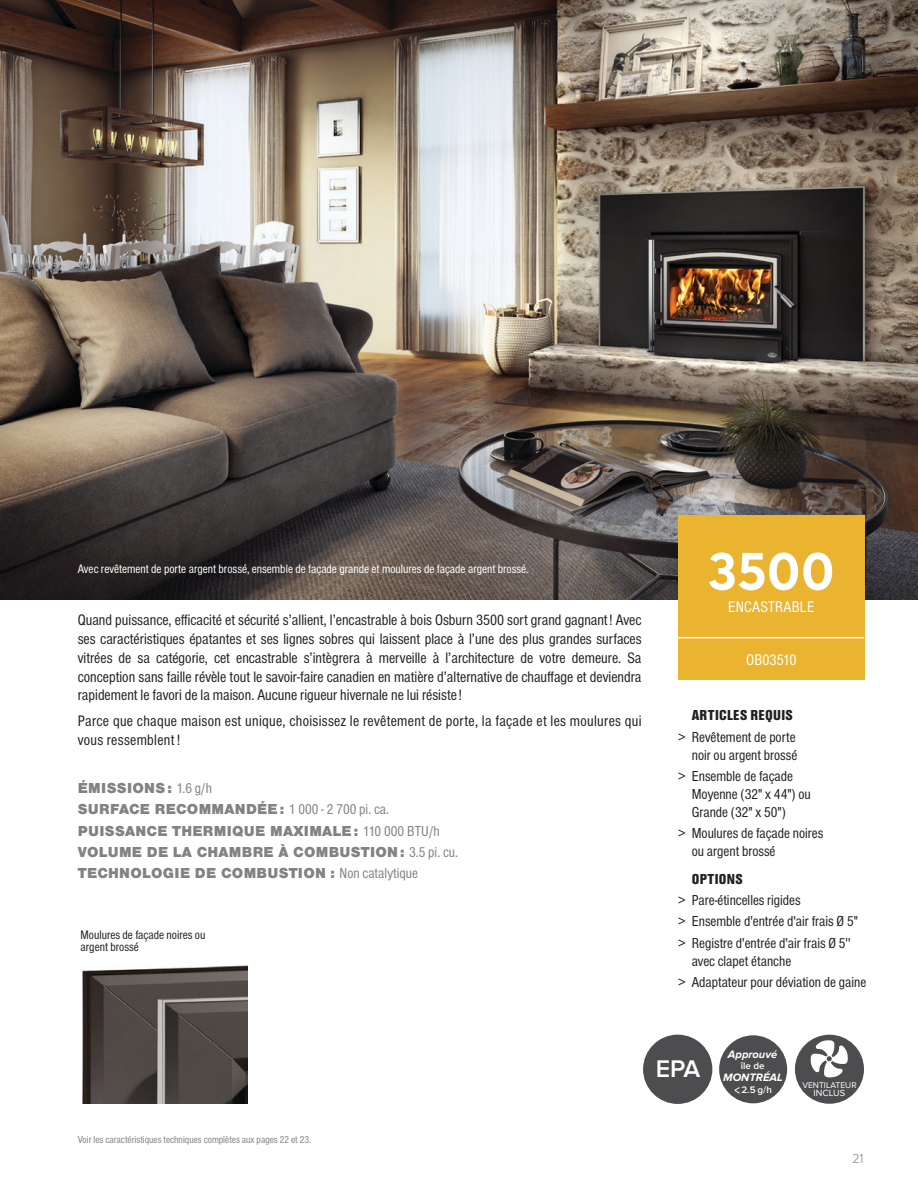
<style>
.page{position:relative;width:918px;height:1188px;background:#fff}
.page>*{position:absolute;margin:0;border:0;box-sizing:border-box;transform-origin:0 0}
.t1{font:700 54px "Averta";color:#fff}
.t2{font:600 25.05px "Proxima Nova";color:#fff}
.t3{font:condensed 15.9px "Font Site Sans";letter-spacing:.015em;color:#fff}
.t4{font:condensed 15.75px/18.9px "Font Site Sans";letter-spacing:.02em;color:#231f20;text-align:justify}
.t5{font:condensed 15px/18px "Font Site Sans";color:#231f20}
.t6{font:900 15px/21.3px "Font Site Sans";letter-spacing:.015em;color:#808285}
.t7{font:900 condensed 15px "Font Site Sans";letter-spacing:.015em;color:#231f20}
.t8{font:13.5px "Brandon Grotesque";color:#97999c}
.t9{font:condensed 12.75px "Font Site Sans";color:#fff}
.t10{font:condensed 12.75px/12px "Font Site Sans";color:#231f20}
.t11{font:italic 700 11.1px "Proxima Nova";color:#fff}
.t12{font:condensed 10.5px "Font Site Sans";color:#808285}
.t13{font:600 9.75px "Proxima Nova";color:#fff}
.t14{font:9.3px "Proxima Nova";color:#fff}
.t15{font:8.55px "Proxima Nova";color:#fff}
.s1{font-weight:400;font-stretch:condensed}
.s2{font-size:13.95px}
</style>
<div class="page">
<img style="left:0;top:0;width:918px;height:599px">
<img style="left:82px;top:965px;width:165px;height:139px">
<div style="left:678px;top:515px;width:186px;height:164px;background:#eab430"></div>
<hr style="left:678px;top:637px;width:186px;height:1px;background:#fff">
<div style="left:643px;top:1035px;width:69px;height:69px;background:#4d4d4f;border-radius:50%"></div>
<div style="left:719px;top:1035px;width:68px;height:68px;background:#4d4d4f;border-radius:50%"></div>
<div style="left:795px;top:1035px;width:69px;height:69px;background:#4d4d4f;border-radius:50%"></div>
<svg style="left:810px;top:1040px;width:38px;height:38px"></svg>
<p class="t9" style="left:78px;top:562px;width:453px">Avec revêtement de porte argent brossé, ensemble de façade grande et moulures de façade argent brossé.</p>
<p class="t4" style="left:78px;top:610px;width:565px">Quand puissance, efficacité et sécurité s’allient, l’encastrable à bois Osburn 3500 sort grand gagnant ! Avec ses caractéristiques épatantes et ses lignes sobres qui laissent place à l’une des plus grandes surfaces vitrées de sa catégorie, cet encastrable s’intègrera à merveille à l’architecture de votre demeure. Sa conception sans faille révèle tout le savoir-faire canadien en matière d’alternative de chauffage et deviendra rapidement le favori de la maison. Aucune rigueur hivernale ne lui résiste!</p>
<p class="t4" style="left:78px;top:712px;width:565px">Parce que chaque maison est unique, choisissez le revêtement de porte, la façade et les moulures qui vous ressemblent !</p>
<p class="t6" style="left:78px;top:778px;width:382px">ÉMISSIONS: <span class="s1">1.6 g/h<br></span>SURFACE RECOMMANDÉE: <span class="s1">1 000 - 2 700 pi. ca.<br></span>PUISSANCE THERMIQUE MAXIMALE: <span class="s1">110 000 BTU/h </span>VOLUME DE LA CHAMBRE À COMBUSTION: <span class="s1">3.5 pi. cu.<br></span>TECHNOLOGIE DE COMBUSTION : <span class="s1">Non catalytique</span></p>
<p class="t10" style="left:81px;top:929px;width:126px">Moulures de façade noires ou argent brossé</p>
<h1 class="t1" style="left:708px;top:537px;width:129px">3500</h1>
<p class="t3" style="left:728px;top:599px;width:88px">ENCASTRABLE</p>
<p class="t3" style="left:746px;top:652px;width:52px">OB03510</p>
<p class="t7" style="left:692px;top:707px;width:102px">ARTICLES REQUIS</p>
<p class="t5" style="left:678px;top:728px;width:121px;text-align:right">&gt; Revêtement de porte noir ou argent brossé</p>
<p class="t5" style="left:692px;top:767px;width:121px;text-indent:-14px">&gt; Ensemble de façade<br>Moyenne (32" x 44") ou<br>Grande (32" x 50")</p>
<p class="t5" style="left:692px;top:824px;width:133px;text-indent:-14px">&gt; Moulures de façade noires ou argent brossé</p>
<p class="t7" style="left:692px;top:871px;width:52px">OPTIONS</p>
<p class="t5" style="left:678px;top:890px;width:181px;line-height:21.3px">&gt; Pare-étincelles rigides<br>&gt; Ensemble d'entrée d'air frais Ø 5" &gt; Registre d'entrée d'air frais Ø 5''</p>
<p class="t5" style="left:678px;top:950px;width:190px;line-height:21.3px;text-indent:14px">avec clapet étanche<br>&gt; Adaptateur pour déviation de gaine</p>
<p class="t12" style="left:78px;top:1133px;width:235px">Voir les caractéristiques techniques complètes aux pages 22 et 23.</p>
<h2 class="t2" style="left:656px;top:1057px;width:46px">EPA</h2>
<p class="t11" style="left:728px;top:1049px;width:51px">Approuvé</p>
<p class="t13" style="left:741px;top:1061px;width:25px">île de</p>
<p class="t11" style="left:723px;top:1072px;width:61px">MONTRÉAL</p>
<p class="t13" style="left:734px;top:1085px;width:39px"><span class="s2">&lt;</span> 2.5 g/h</p>
<p class="t15" style="left:802px;top:1080px;width:56px">VENTILATEUR</p>
<p class="t14" style="left:814px;top:1087px;width:33px">INCLUS</p>
<p class="t8" style="left:853px;top:1150px;width:13px">21</p>
</div>
